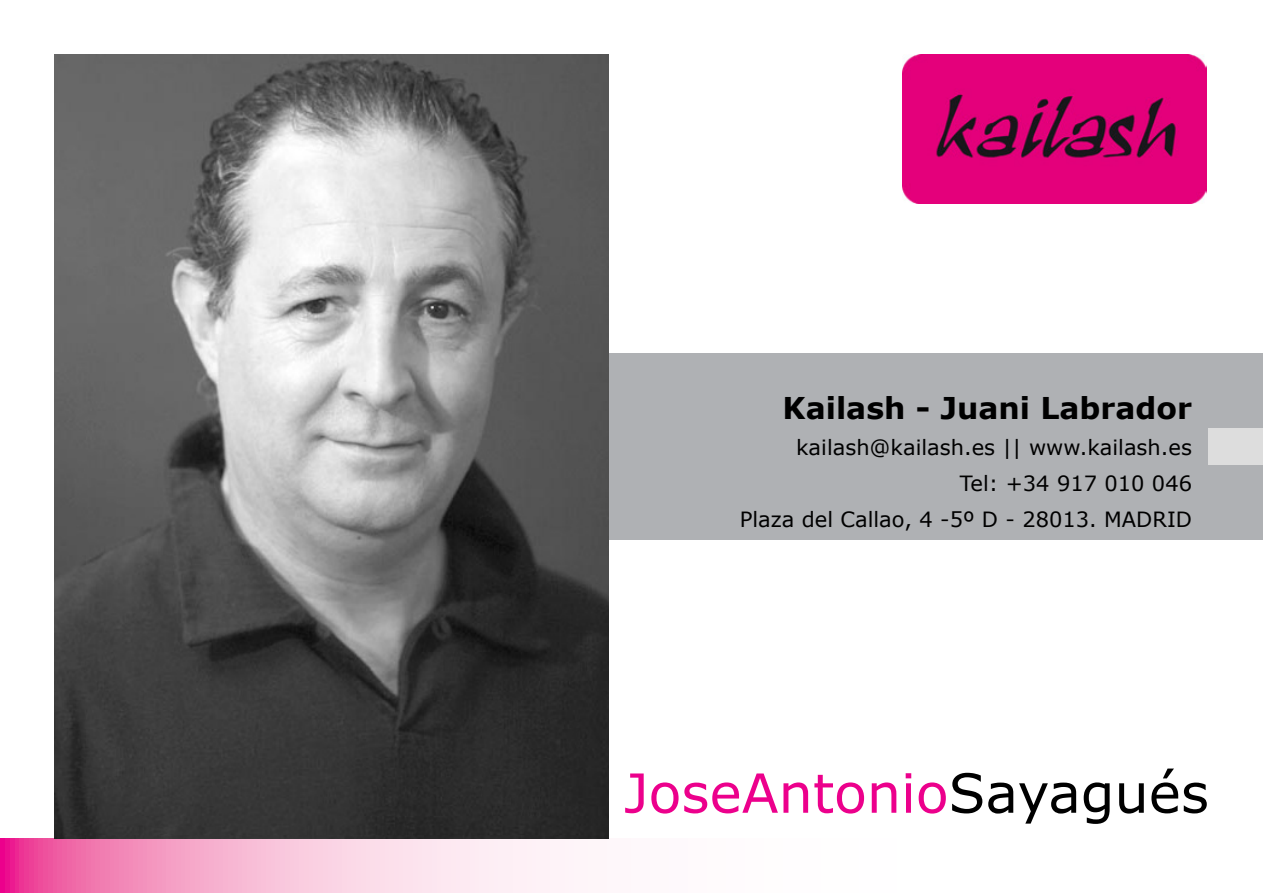
<style>
.page{position:relative;width:1263px;height:893px;background:#fff}
.page>*{position:absolute;margin:0;border:0;box-sizing:border-box;transform-origin:0 0}
.t1{font:54px "Verdana";color:#ec008c}
.t2{font:700 30px "Verdana";color:#000}
.t3{font:21px/36px "Verdana";color:#000;text-align:right}
.s1{color:#000}
</style>
<div class="page">
<div style="left:589px;top:353px;width:674px;height:187px;background:#afb1b4"></div>
<div style="left:1209px;top:428px;width:54px;height:37px;background:#ddd"></div>
<img style="left:903px;top:54px;width:304px;height:150px">
<svg style="left:0;top:839px;width:574px;height:54px;background:#f7b3d3"></svg>
<img style="left:54px;top:54px;width:555px;height:785px">
<h2 class="t2" style="left:783px;top:388px;width:411px">Kailash - Juani Labrador</h2>
<p class="t3" style="left:740px;top:428px;width:454px">kailash@kailash.es || www.kailash.es<br>Tel: +34 917 010 046<br>Plaza del Callao, 4 -5º D - 28013. MADRID</p>
<h1 class="t1" style="left:624px;top:759px;width:586px">JoseAntonio<span class="s1">Sayagués</span></h1>
</div>
